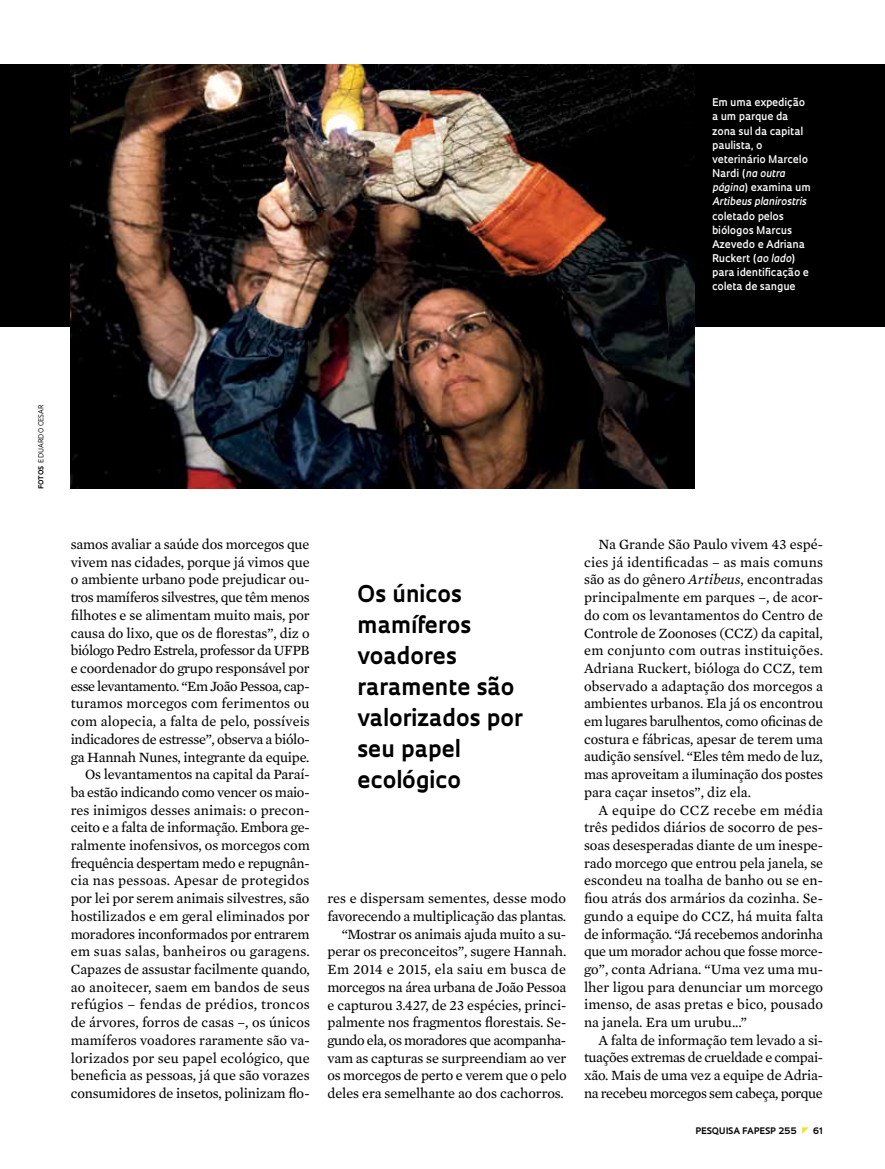
<style>
.page{position:relative;width:885px;height:1169px;background:#fff}
.page>*{position:absolute;margin:0;border:0;box-sizing:border-box;transform-origin:0 0}
.t1{font:700 22.5px/31px "Oculum";color:#000}
.t2{font:14.4px/17.7px "Mercury Text G2";letter-spacing:-.01em;color:#000;text-align:justify}
.t3{font:600 10.35px/14.1px "Oculum";color:#fff}
.t4{font:700 8.7px "Oculum";letter-spacing:.015em;color:#000}
.t5{font:6.75px "Oculum";letter-spacing:.02em;color:#000}
.s1{font-style:italic}
.s2{font-weight:700}
</style>
<div class="page">
<div style="left:0;top:64px;width:885px;height:263px;background:#000"></div>
<img style="left:71px;top:64px;width:624px;height:425px">
<p class="t3" style="left:712px;top:95px;width:100px">Em uma expedição a um parque da zona sul da capital paulista, o veterinário Marcelo<br>Nardi (<span class="s1">na outra página</span>) examina um<br><span class="s1">Artibeus planirostris</span></p>
<p class="t3" style="left:712px;top:208px;width:98px">coletado pelos biólogos Marcus<br>Azevedo e Adriana<br>Ruckert (<span class="s1">ao lado</span>) para identificação e coleta de sangue</p>
<p class="t5" style="left:37px;top:489px;width:86px;rotate:-90deg"><span class="s2">fotos</span> eduardo cesar</p>
<p class="t2" style="left:71px;top:534px;width:241px;text-align:right">samos avaliar a saúde dos morcegos que vivem nas cidades, porque já vimos que o ambiente urbano pode prejudicar ou&shy;tros mamíferos silvestres, que têm menos filhotes e se alimentam muito mais, por causa do lixo, que os de florestas”, diz o biólogo Pedro Estrela, professor da UFPB e coordenador do grupo responsável por esse levantamento. “Em João Pessoa, cap&shy;turamos morcegos com ferimentos ou com alopecia, a falta de pelo, possíveis indicadores de estresse”, observa a biólo&shy;ga Hannah Nunes, integrante da equipe.<br>Os levantamentos na capital da Paraí&shy;ba estão indicando como vencer os maio&shy;res inimigos desses animais: o precon&shy;ceito e a falta de informação. Embora ge&shy;ralmente inofensivos, os morcegos com frequência despertam medo e repugnân&shy;cia nas pessoas. Apesar de protegidos por lei por serem animais silvestres, são hostilizados e em geral eliminados por moradores inconformados por entrarem em suas salas, banheiros ou garagens.<br>Capazes de assustar facilmente quando, ao anoitecer, saem em bandos de seus refúgios – fendas de prédios, troncos de árvores, forros de casas –, os únicos mamíferos voadores raramente são va&shy;lorizados por seu papel ecológico, que beneficia as pessoas, já que são vorazes consumidores de insetos, polinizam flo-</p>
<h1 class="t1" style="left:357px;top:577px;width:167px">Os únicos mamíferos voadores raramente são valorizados por seu papel ecológico</h1>
<p class="t2" style="left:327px;top:889px;width:241px;text-align:right">res e dispersam sementes, desse modo favorecendo a multiplicação das plantas. “Mostrar os animais ajuda muito a su&shy;perar os preconceitos”, sugere Hannah.<br>Em 2014 e 2015, ela saiu em busca de morcegos na área urbana de João Pessoa e capturou 3.427, de 23 espécies, princi&shy;palmente nos fragmentos florestais. Se&shy;gundo ela, os moradores que acompanha&shy;vam as capturas se surpreendiam ao ver os morcegos de perto e verem que o pelo deles era semelhante ao dos cachorros.</p>
<p class="t2" style="left:584px;top:534px;width:241px;text-indent:14px">Na Grande São Paulo vivem 43 espé&shy;cies já identificadas – as mais comuns são as do gênero <span class="s1">Artibeus</span>, encontradas principalmente em parques –, de acor&shy;do com os levantamentos do Centro de Controle de Zoonoses (CCZ) da capital, em conjunto com outras instituições.<br>Adriana Ruckert, bióloga do CCZ, tem observado a adaptação dos morcegos a ambientes urbanos. Ela já os encontrou em lugares barulhentos, como oficinas de costura e fábricas, apesar de terem uma audição sensível. “Eles têm medo de luz, mas aproveitam a iluminação dos postes para caçar insetos”, diz ela.</p>
<p class="t2" style="left:584px;top:800px;width:241px;text-indent:14px">A equipe do CCZ recebe em média três pedidos diários de socorro de pes&shy;soas desesperadas diante de um inespe&shy;rado morcego que entrou pela janela, se escondeu na toalha de banho ou se en&shy;fiou atrás dos armários da cozinha. Se&shy;gundo a equipe do CCZ, há muita falta de informação. “Já recebemos andorinha que um morador achou que fosse morce&shy;go”, conta Adriana. “Uma vez uma mu&shy;lher ligou para denunciar um morcego imenso, de asas pretas e bico, pousado na janela. Era um urubu...”</p>
<p class="t2" style="left:584px;top:1030px;width:241px;text-indent:14px">A falta de informação tem levado a si&shy;tuações extremas de crueldade e compai&shy;xão. Mais de uma vez a equipe de Adria&shy;na recebeu morcegos sem cabeça, porque</p>
<p class="t4" style="left:695px;top:1124px;width:103px">pESQUISA FAPESP 255</p>
<p class="t4" style="left:813px;top:1124px;width:12px">61</p>
</div>
